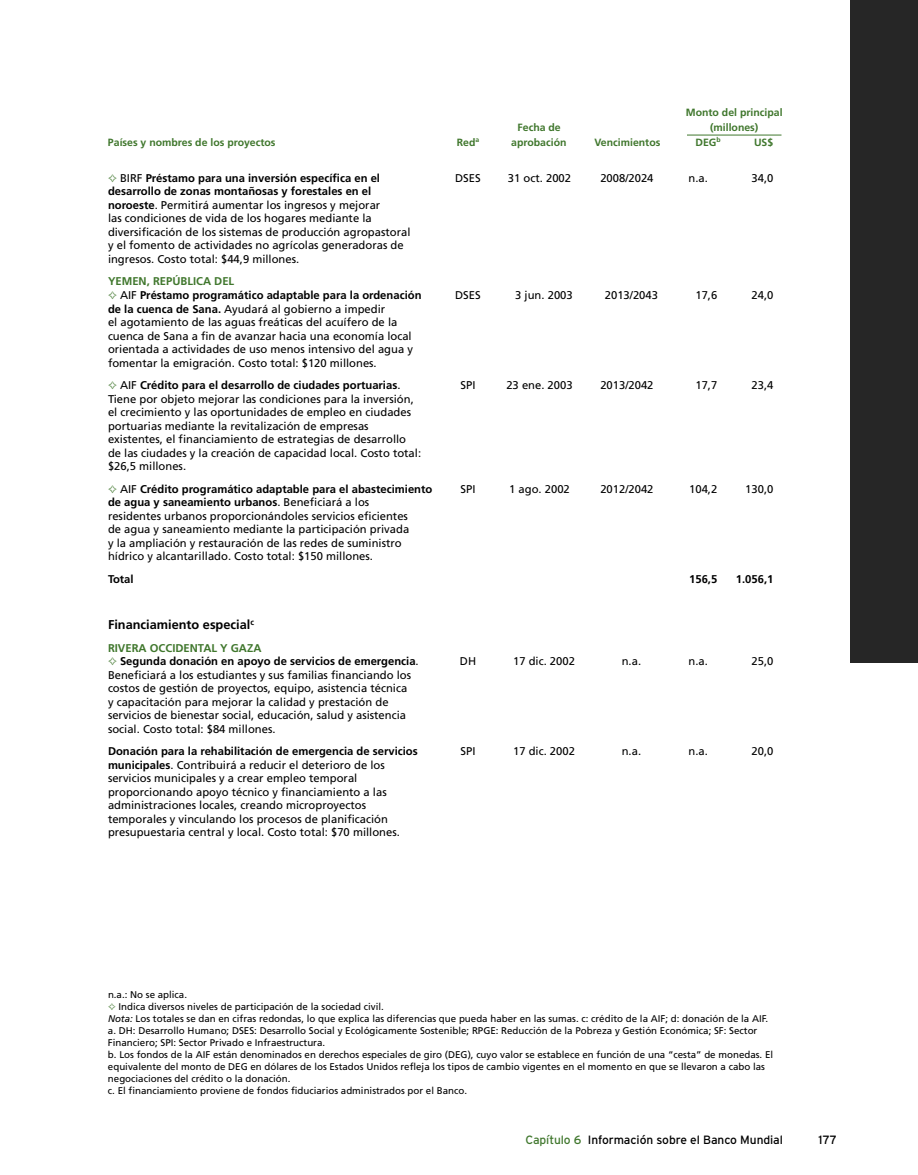
<style>
.page{position:relative;width:918px;height:1175px;background:#fff}
.page>*{position:absolute;margin:0;border:0;box-sizing:border-box;transform-origin:0 0}
.t1{font:700 12.75px "Frutiger";color:#000}
.t2{font:12px "Interstate";letter-spacing:-.005em;color:#000}
.t3{font:11.25px/13.5px "Frutiger";color:#000}
.t4{font:700 11.25px/13.5px "Frutiger";color:#000}
.t5{font:700 10.5px "Frutiger";color:#40772d}
.t6{font:9.75px/12px "Frutiger";color:#000}
.s1{color:#40772d}
.s2{font-weight:400}
.s3{font-weight:700}
.s4{font-style:italic}
</style>
<div class="page">
<hr style="left:687px;top:135px;width:95px;height:1px;background:#40772d">
<div style="left:850px;top:0;width:68px;height:662px;background:#262626"></div>
<p class="t5" style="left:686px;top:108px;width:98px">Monto del principal</p>
<p class="t5" style="left:518px;top:123px;width:45px">Fecha de</p>
<p class="t5" style="left:710px;top:123px;width:50px">(millones)</p>
<p class="t5" style="left:108px;top:138px;width:169px">Países y nombres de los proyectos</p>
<p class="t5" style="left:457px;top:138px;width:24px">Red<sup>a</sup></p>
<p class="t5" style="left:511px;top:138px;width:57px">aprobación</p>
<p class="t5" style="left:595px;top:138px;width:67px">Vencimientos</p>
<p class="t5" style="left:696px;top:138px;width:27px">DEG<sup>b</sup></p>
<p class="t5" style="left:754px;top:138px;width:21px">US$</p>
<p class="t4" style="left:108px;top:172px;width:274px"><span class="s1">✧</span> <span class="s2">BIRF</span> Préstamo para una inversión específica en el</p>
<p class="t3" style="left:455px;top:172px;width:27px">DSES</p>
<p class="t3" style="left:508px;top:172px;width:65px">31 oct. 2002</p>
<p class="t3" style="left:600px;top:172px;width:55px">2008/2024</p>
<p class="t3" style="left:689px;top:172px;width:21px">n.a.</p>
<p class="t3" style="left:752px;top:172px;width:23px">34,0</p>
<p class="t3" style="left:108px;top:186px;width:304px"><span class="s3">desarrollo de zonas montañosas y forestales en el noroeste</span>. Permitirá aumentar los ingresos y mejorar<br>las condiciones de vida de los hogares mediante la diversificación de los sistemas de producción agropastoral y el fomento de actividades no agrícolas generadoras de ingresos. Costo total: $44,9 millones.</p>
<p class="t4" style="left:108px;top:276px;width:315px"><span class="s1">YEMEN, REPÚBLICA DEL<br>✧</span> <span class="s2">AIF</span> Préstamo programático adaptable para la ordenación</p>
<p class="t3" style="left:455px;top:289px;width:27px">DSES</p>
<p class="t3" style="left:515px;top:289px;width:59px">3 jun. 2003</p>
<p class="t3" style="left:605px;top:289px;width:55px">2013/2043</p>
<p class="t3" style="left:695px;top:289px;width:23px">17,6</p>
<p class="t3" style="left:752px;top:289px;width:23px">24,0</p>
<p class="t3" style="left:108px;top:303px;width:307px"><span class="s3">de la cuenca de Sana.</span> Ayudará al gobierno a impedir<br>el agotamiento de las aguas freáticas del acuífero de la cuenca de Sana a fin de avanzar hacia una economía local orientada a actividades de uso menos intensivo del agua y fomentar la emigración. Costo total: $120 millones.</p>
<p class="t4" style="left:108px;top:379px;width:294px"><span class="s1">✧</span> <span class="s2">AIF</span> Crédito para el desarrollo de ciudades portuarias<span class="s2">.</span></p>
<p class="t3" style="left:461px;top:379px;width:17px">SPI</p>
<p class="t3" style="left:506px;top:379px;width:68px">23 ene. 2003</p>
<p class="t3" style="left:600px;top:379px;width:55px">2013/2042</p>
<p class="t3" style="left:695px;top:379px;width:23px">17,7</p>
<p class="t3" style="left:752px;top:379px;width:23px">23,4</p>
<p class="t3" style="left:108px;top:393px;width:315px">Tiene por objeto mejorar las condiciones para la inversión, el crecimiento y las oportunidades de empleo en ciudades portuarias mediante la revitalización de empresas existentes, el financiamiento de estrategias de desarrollo de las ciudades y la creación de capacidad local. Costo total: $26,5 millones.</p>
<p class="t4" style="left:108px;top:483px;width:326px"><span class="s1">✧</span> <span class="s2">AIF</span> Crédito programático adaptable para el abastecimiento</p>
<p class="t3" style="left:460px;top:483px;width:17px">SPI</p>
<p class="t3" style="left:509px;top:483px;width:62px">1 ago. 2002</p>
<p class="t3" style="left:600px;top:483px;width:55px">2012/2042</p>
<p class="t3" style="left:689px;top:483px;width:30px">104,2</p>
<p class="t3" style="left:745px;top:483px;width:30px">130,0</p>
<p class="t3" style="left:108px;top:496px;width:303px"><span class="s3">de agua y saneamiento urbanos</span>. Beneficiará a los residentes urbanos proporcionándoles servicios eficientes de agua y saneamiento mediante la participación privada y la ampliación y restauración de las redes de suministro hídrico y alcantarillado. Costo total: $150 millones.</p>
<p class="t4" style="left:108px;top:573px;width:27px">Total</p>
<p class="t4" style="left:689px;top:573px;width:30px">156,5</p>
<p class="t4" style="left:736px;top:573px;width:39px">1.056,1</p>
<p class="t1" style="left:108px;top:619px;width:148px">Financiamiento especial<sup>c</sup></p>
<p class="t4" style="left:108px;top:642px;width:312px"><span class="s1">RIVERA OCCIDENTAL Y GAZA<br>✧</span> Segunda donación en apoyo de servicios de emergencia<span class="s2">.</span></p>
<p class="t3" style="left:460px;top:655px;width:18px">DH</p>
<p class="t3" style="left:513px;top:655px;width:63px">17 dic. 2002</p>
<p class="t3" style="left:622px;top:655px;width:21px">n.a.</p>
<p class="t3" style="left:689px;top:655px;width:21px">n.a.</p>
<p class="t3" style="left:752px;top:655px;width:23px">25,0</p>
<p class="t3" style="left:108px;top:669px;width:305px">Beneficiará a los estudiantes y sus familias financiando los costos de gestión de proyectos, equipo, asistencia técnica y capacitación para mejorar la calidad y prestación de servicios de bienestar social, educación, salud y asistencia social. Costo total: $84 millones.</p>
<p class="t4" style="left:108px;top:745px;width:311px">Donación para la rehabilitación de emergencia de servicios</p>
<p class="t3" style="left:460px;top:745px;width:17px">SPI</p>
<p class="t3" style="left:513px;top:745px;width:63px">17 dic. 2002</p>
<p class="t3" style="left:622px;top:745px;width:21px">n.a.</p>
<p class="t3" style="left:689px;top:745px;width:21px">n.a.</p>
<p class="t3" style="left:752px;top:745px;width:23px">20,0</p>
<p class="t3" style="left:108px;top:759px;width:293px"><span class="s3">municipales</span>. Contribuirá a reducir el deterioro de los servicios municipales y a crear empleo temporal proporcionando apoyo técnico y financiamiento a las administraciones locales, creando microproyectos temporales y vinculando los procesos de planificación presupuestaria central y local. Costo total: $70 millones.</p>
<p class="t6" style="left:108px;top:989px;width:667px">n.a.: No se aplica.<br><span class="s1">✧</span> Indica diversos niveles de participación de la sociedad civil.<br><span class="s4">Nota:</span> Los totales se dan en cifras redondas, lo que explica las diferencias que pueda haber en las sumas. c: crédito de la AIF; d: donación de la AIF. a. DH: Desarrollo Humano; DSES: Desarrollo Social y Ecológicamente Sostenible; RPGE: Reducción de la Pobreza y Gestión Económica; SF: Sector Financiero; SPI: Sector Privado e Infraestructura.<br>b. Los fondos de la AIF están denominados en derechos especiales de giro (DEG), cuyo valor se establece en función de una “cesta” de monedas. El equivalente del monto de DEG en dólares de los Estados Unidos refleja los tipos de cambio vigentes en el momento en que se llevaron a cabo las negociaciones del crédito o la donación.<br>c. El financiamiento proviene de fondos fiduciarios administrados por el Banco.</p>
<p class="t2" style="left:525px;top:1136px;width:259px"><span class="s1">Capítulo 6</span> Información sobre el Banco Mundial</p>
<p class="t2" style="left:819px;top:1136px;width:20px">177</p>
</div>
